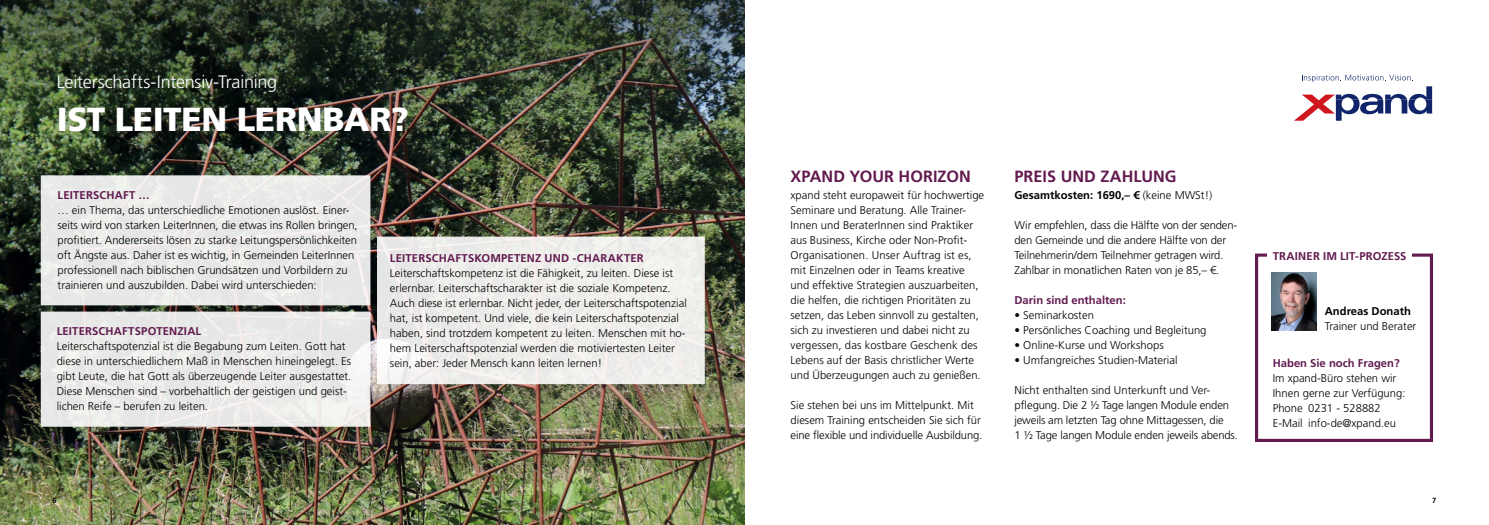
<style>
.page{position:relative;width:1489px;height:525px;background:#fff}
.page>*{position:absolute;margin:0;border:0;box-sizing:border-box;transform-origin:0 0}
.t1{font:900 33.25px "Frutiger LT Std";letter-spacing:-.015em;color:#fff}
.t2{font:300 18px "Frutiger LT Std";letter-spacing:-.015em;color:#fff}
.t3{font:700 16.25px "Frutiger LT Std";color:#621a4f}
.t4{font:300 11.25px/15px "Frutiger LT Std";color:#000}
.t5{font:700 11.25px "Frutiger LT Std";letter-spacing:.015em;color:#621a4f}
.t6{font:700 11.25px "Frutiger LT Std";color:#000}
.t7{font:700 7.5px "Frutiger LT Std";color:#000}
.s1{font-weight:300}
</style>
<div class="page">
<img style="left:1271px;top:272px;width:45px;height:58px">
<img style="left:0;top:155px;width:744px;height:369px">
<img style="left:0;top:0;width:744px;height:155px">
<div style="left:1254px;top:253px;width:178px;height:188px;border:3px solid #621a4f"></div>
<svg style="left:41px;top:311px;width:329px;height:115px;background:#e9e9e8"></svg>
<svg style="left:41px;top:175px;width:329px;height:130px;background:#e9e9e8"></svg>
<svg style="left:377px;top:236px;width:327px;height:148px;fill:#eeeeeb"></svg>
<div style="left:1267px;top:248px;width:144px;height:14px;background:#fff"></div>
<svg style="left:1294px;top:74px;width:137px;height:47px"></svg>
<h2 class="t2" style="left:57px;top:72px;width:222px">Leiterschafts-Intensiv-Training</h2>
<h1 class="t1" style="left:57px;top:99px;width:354px">IST LEITEN LERNBAR?</h1>
<p class="t5" style="left:58px;top:188px;width:94px">LEITERSCHAFT …</p>
<p class="t4" style="left:58px;top:203px;width:302px">… ein Thema, das unterschiedliche Emotionen auslöst. Einer&shy;seits wird von starken LeiterInnen, die etwas ins Rollen bringen, profitiert. Andererseits lösen zu starke Leitungspersönlichkeiten oft Ängste aus. Daher ist es wichtig, in Gemeinden LeiterInnen professionell nach biblischen Grundsätzen und Vorbildern zu trainieren und auszubilden. Dabei wird unterschieden:</p>
<p class="t5" style="left:57px;top:324px;width:146px">LEITERSCHAFTSPOTENZIAL</p>
<p class="t4" style="left:57px;top:339px;width:296px">Leiterschaftspotenzial ist die Begabung zum Leiten. Gott hat diese in unterschiedlichem Maß in Menschen hineingelegt. Es gibt Leute, die hat Gott als überzeugende Leiter ausgestattet.<br>Diese Menschen sind – vorbehaltlich der geistigen und geist&shy;lichen Reife – berufen zu leiten.</p>
<p class="t5" style="left:390px;top:251px;width:255px">LEITERSCHAFTSKOMPETENZ UND -CHARAKTER</p>
<p class="t4" style="left:390px;top:265px;width:298px">Leiterschaftskompetenz ist die Fähigkeit, zu leiten. Diese ist erlernbar. Leiterschaftscharakter ist die soziale Kompetenz.<br>Auch diese ist erlernbar. Nicht jeder, der Leiterschaftspotenzial hat, ist kompetent. Und viele, die kein Leiterschaftspotenzial haben, sind trotzdem kompetent zu leiten. Menschen mit ho&shy;hem Leiterschaftspotenzial werden die motiviertesten Leiter sein, aber: Jeder Mensch kann leiten lernen!</p>
<h3 class="t3" style="left:790px;top:166px;width:182px">XPAND YOUR HORIZON</h3>
<p class="t4" style="left:790px;top:188px;width:195px">xpand steht europaweit für hochwertige Seminare und Beratung. Alle Trainer-Innen und BeraterInnen sind Praktiker aus Business, Kirche oder Non-Profit-Organisationen. Unser Auftrag ist es, mit Einzelnen oder in Teams kreative und effektive Strategien auszuarbeiten, die helfen, die richtigen Prioritäten zu setzen, das Leben sinnvoll zu gestalten, sich zu investieren und dabei nicht zu vergessen, das kostbare Geschenk des Lebens auf der Basis christlicher Werte und Überzeugungen auch zu genießen.</p>
<p class="t4" style="left:790px;top:398px;width:193px">Sie stehen bei uns im Mittelpunkt. Mit diesem Training entscheiden Sie sich für eine flexible und individuelle Ausbildung.</p>
<h3 class="t3" style="left:1014px;top:166px;width:164px">PREIS UND ZAHLUNG</h3>
<p class="t6" style="left:1014px;top:188px;width:199px">Gesamtkosten: 1690,– € <span class="s1">(keine MWSt!)</span></p>
<p class="t4" style="left:1014px;top:218px;width:224px">Wir empfehlen, dass die Hälfte von der senden&shy;den Gemeinde und die andere Hälfte von der Teilnehmerin/dem Teilnehmer getragen wird.<br>Zahlbar in monatlichen Raten von je 85,– €.</p>
<p class="t5" style="left:1014px;top:293px;width:113px">Darin sind enthalten:</p>
<p class="t4" style="left:1014px;top:308px;width:81px">• Seminarkosten</p>
<p class="t4" style="left:1014px;top:323px;width:193px">• Persönliches Coaching und Begleitung</p>
<p class="t4" style="left:1014px;top:338px;width:151px">• Online-Kurse und Workshops</p>
<p class="t4" style="left:1014px;top:353px;width:164px">• Umfangreiches Studien-Material</p>
<p class="t4" style="left:1014px;top:383px;width:225px">Nicht enthalten sind Unterkunft und Ver&shy;pflegung. Die 2 ½ Tage langen Module enden jeweils am letzten Tag ohne Mittagessen, die<br>1 ½ Tage langen Module enden jeweils abends.</p>
<p class="t5" style="left:1272px;top:249px;width:135px">TRAINER IM LIT-PROZESS</p>
<p class="t6" style="left:1324px;top:304px;width:88px">Andreas Donath</p>
<p class="t4" style="left:1324px;top:318px;width:93px">Trainer und Berater</p>
<p class="t5" style="left:1272px;top:356px;width:128px">Haben Sie noch Fragen?</p>
<p class="t4" style="left:1272px;top:370px;width:134px">Im xpand-Büro stehen wir<br>Ihnen gerne zur Verfügung:<br>Phone 0231 - 528882<br>E-Mail info-de@xpand.eu</p>
<p class="t7" style="left:53px;top:496px;width:6px">6</p>
<p class="t7" style="left:1431px;top:496px;width:6px">7</p>
</div>
